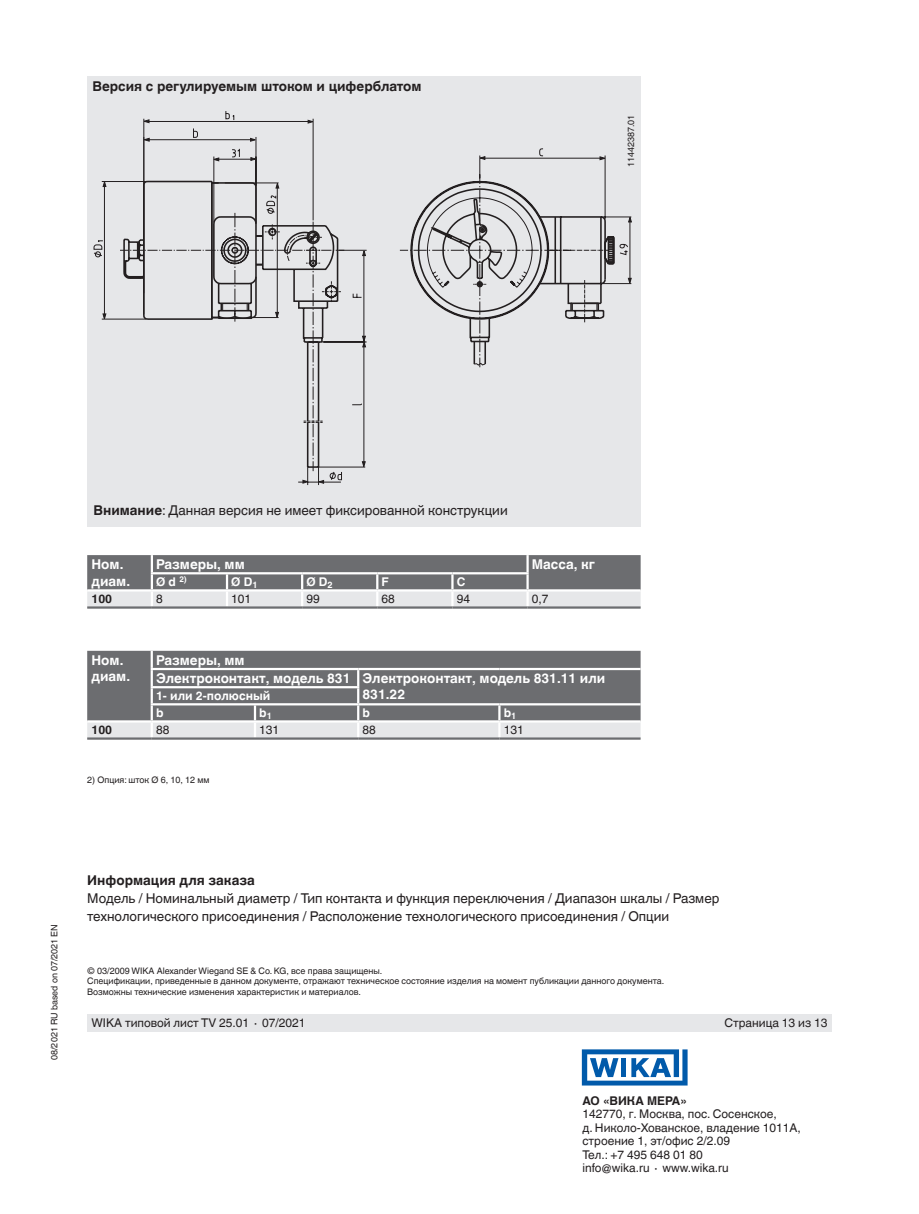
<style>
.page{position:relative;width:919px;height:1214px;background:#fff}
.page>*{position:absolute;margin:0;border:0;box-sizing:border-box;transform-origin:0 0}
.t1{font:13.5px/18px "Helvetica World";color:#231f20}
.t2{font:700 13.5px/16.5px "Helvetica World";color:#fff}
.t3{font:700 13.5px "Helvetica World";color:#231f20}
.t4{font:12px/13.5px "Helvetica World";color:#231f20}
.t5{font:700 12px "Helvetica World";color:#fff}
.t6{font:700 12px "Helvetica World";color:#231f20}
.t7{font:9px/10.5px "Helvetica World";color:#231f20}
.s1{font-weight:700}
</style>
<div class="page">
<div style="left:87px;top:1014px;width:744px;height:17px;background:#e6e7e9"></div>
<div style="left:87px;top:77px;width:553px;height:449px;background:#e6e7e9"></div>
<svg style="left:87px;top:555px;width:553px;height:51px;background:#9a9b9e"></svg>
<hr style="left:527px;top:589px;width:113px;height:2px;background:#fff">
<hr style="left:87px;top:606px;width:65px;height:2px;background:#6c6d70">
<hr style="left:152px;top:606px;width:75px;height:2px;background:#6c6d70">
<hr style="left:227px;top:606px;width:75px;height:2px;background:#6c6d70">
<hr style="left:302px;top:606px;width:75px;height:2px;background:#6c6d70">
<hr style="left:377px;top:606px;width:75px;height:2px;background:#6c6d70">
<hr style="left:452px;top:606px;width:75px;height:2px;background:#6c6d70">
<hr style="left:527px;top:606px;width:113px;height:2px;background:#6c6d70">
<svg style="left:87px;top:651px;width:553px;height:86px;background:#8b8c8f"></svg>
<hr style="left:499px;top:668px;width:141px;height:2px;background:#fff">
<hr style="left:358px;top:703px;width:141px;height:2px;background:#fff">
<hr style="left:499px;top:703px;width:141px;height:2px;background:#fff">
<hr style="left:87px;top:737px;width:65px;height:2px;background:#6c6d70">
<hr style="left:152px;top:737px;width:103px;height:2px;background:#6c6d70">
<hr style="left:255px;top:737px;width:103px;height:2px;background:#6c6d70">
<hr style="left:358px;top:737px;width:141px;height:2px;background:#6c6d70">
<hr style="left:499px;top:737px;width:141px;height:2px;background:#6c6d70">
<svg style="left:96px;top:148px;width:532px;height:108px"></svg>
<svg style="left:303px;top:224px;width:183px;height:244px"></svg>
<svg style="left:409px;top:180px;width:206px;height:163px"></svg>
<hr style="left:484px;top:341px;width:2px;height:23px;background:#231f20">
<hr style="left:473px;top:341px;width:2px;height:23px;background:#231f20">
<svg style="left:102px;top:179px;width:5px;height:8px"></svg>
<svg style="left:102px;top:313px;width:5px;height:7px"></svg>
<svg style="left:122px;top:111px;width:244px;height:295px"></svg>
<svg style="left:361px;top:461px;width:5px;height:7px"></svg>
<svg style="left:302px;top:471px;width:40px;height:13px"></svg>
<svg style="left:627px;top:214px;width:5px;height:9px"></svg>
<svg style="left:627px;top:277px;width:5px;height:8px"></svg>
<svg style="left:477px;top:156px;width:9px;height:4px"></svg>
<svg style="left:599px;top:156px;width:9px;height:5px"></svg>
<svg style="left:581px;top:1049px;width:106px;height:36px"></svg>
<h1 class="t3" style="left:92px;top:78px;width:330px">Версия с регулируемым штоком и циферблатом</h1>
<p class="t7" style="left:625px;top:167px;width:54px;rotate:-90deg">11442387.01</p>
<h1 class="t1" style="left:93px;top:501px;width:415px"><span class="s1">Внимание</span>: Данная версия не имеет фиксированной конструкции</h1>
<h1 class="t2" style="left:91px;top:556px;width:40px">Ном. диам.</h1>
<h1 class="t2" style="left:156px;top:556px;width:90px">Размеры, мм</h1>
<h1 class="t2" style="left:532px;top:556px;width:65px">Масса, кг</h1>
<h2 class="t5" style="left:156px;top:575px;width:32px">Ø d <sup>2)</sup></h2>
<h2 class="t5" style="left:231px;top:575px;width:28px">Ø D<sub>1</sub></h2>
<h2 class="t5" style="left:306px;top:575px;width:28px">Ø D<sub>2</sub></h2>
<h2 class="t5" style="left:381px;top:575px;width:9px">F</h2>
<h2 class="t5" style="left:456px;top:575px;width:10px">C</h2>
<h2 class="t6" style="left:91px;top:592px;width:22px">100</h2>
<h2 class="t4" style="left:156px;top:592px;width:8px">8</h2>
<h2 class="t4" style="left:231px;top:592px;width:22px">101</h2>
<h2 class="t4" style="left:306px;top:592px;width:15px">99</h2>
<h2 class="t4" style="left:381px;top:592px;width:15px">68</h2>
<h2 class="t4" style="left:456px;top:592px;width:15px">94</h2>
<h2 class="t4" style="left:532px;top:592px;width:18px">0,7</h2>
<h1 class="t2" style="left:91px;top:652px;width:40px">Ном. диам.</h1>
<h1 class="t2" style="left:156px;top:651px;width:451px;line-height:18.1px">Размеры, мм<br>Электроконтакт, модель 831 Электроконтакт, модель 831.11 или</h1>
<h2 class="t5" style="left:156px;top:689px;width:116px">1- или 2-полюсный</h2>
<h1 class="t2" style="left:362px;top:686px;width:44px">831.22</h1>
<h2 class="t5" style="left:156px;top:706px;width:9px">b</h2>
<h2 class="t5" style="left:259px;top:706px;width:14px">b<sub>1</sub></h2>
<h2 class="t5" style="left:362px;top:706px;width:9px">b</h2>
<h2 class="t5" style="left:503px;top:706px;width:14px">b<sub>1</sub></h2>
<h2 class="t6" style="left:91px;top:723px;width:22px">100</h2>
<h2 class="t4" style="left:156px;top:723px;width:15px">88</h2>
<h2 class="t4" style="left:259px;top:723px;width:22px">131</h2>
<h2 class="t4" style="left:362px;top:723px;width:15px">88</h2>
<h2 class="t4" style="left:503px;top:723px;width:22px">131</h2>
<p class="t7" style="left:87px;top:774px;width:124px">2) Опция: шток Ø 6, 10, 12 мм</p>
<p class="t7" style="left:49px;top:1060px;width:137px;rotate:-90deg">08/2021 RU based on 07/2021 EN</p>
<h1 class="t3" style="left:87px;top:873px;width:169px">Информация для заказа</h1>
<h1 class="t1" style="left:87px;top:889px;width:633px">Модель / Номинальный диаметр / Тип контакта и функция переключения / Диапазон шкалы / Размер технологического присоединения / Расположение технологического присоединения / Опции</h1>
<p class="t7" style="left:87px;top:965px;width:578px">© 03/2009 WIKA Alexander Wiegand SE &amp; Co. KG, все права защищены.<br>Спецификации, приведенные в данном документе, отражают техническое состояние изделия на момент публикации данного документа.<br>Возможны технические изменения характеристик и материалов.</p>
<h2 class="t4" style="left:91px;top:1016px;width:216px">WIKA типовой лист TV 25.01 ∙ 07/2021</h2>
<h2 class="t4" style="left:724px;top:1016px;width:104px">Страница 13 из 13</h2>
<h2 class="t6" style="left:582px;top:1093px;width:106px">АО «ВИКА МЕРА»</h2>
<h2 class="t4" style="left:582px;top:1107px;width:220px">142770, г. Москва, пос. Сосенское,<br>д. Николо-Хованское, владение 1011А, строение 1, эт/офис 2/2.09<br>Тел.: +7 495 648 01 80<br>info@wika.ru ∙ www.wika.ru</h2>
</div>
